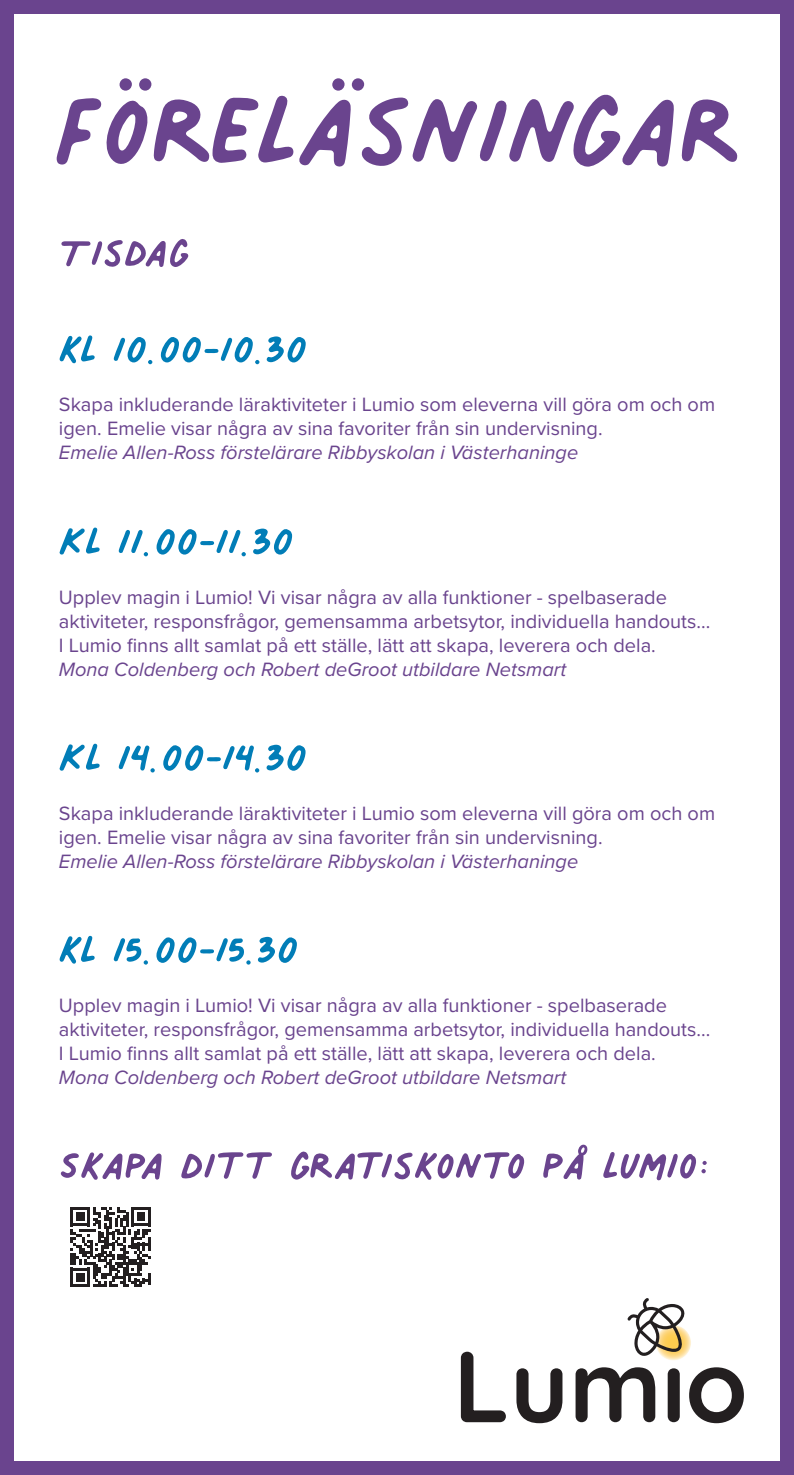
<style>
.page{position:relative;width:794px;height:1475px;background:#fff}
.page>*{position:absolute;margin:0;border:0;box-sizing:border-box;transform-origin:0 0}
.t1{font:205.2px "Palmer Lake Print";color:#6a448e}
.t2{font:80px "Palmer Lake Print";color:#017db7}
.t3{font:80px "Palmer Lake Print";color:#6a448e}
.t4{font:20px/24px "Proxima Nova";color:#6a448e}
.t5{font:italic 20px "Proxima Nova";color:#6a448e}
</style>
<div class="page">
<div style="left:0;top:0;width:794px;height:1474px;background:#6a448e"></div>
<div style="left:14px;top:14px;width:765px;height:1446px;background:#fff"></div>
<svg style="left:71px;top:1207px;width:80px;height:79px"></svg>
<svg style="left:461px;top:1351px;width:45px;height:70px"></svg>
<svg style="left:516px;top:1368px;width:46px;height:54px"></svg>
<svg style="left:575px;top:1367px;width:80px;height:54px"></svg>
<svg style="left:667px;top:1368px;width:13px;height:53px"></svg>
<svg style="left:689px;top:1367px;width:55px;height:55px"></svg>
<img style="left:655px;top:1324px;width:36px;height:36px;border-radius:18px">
<svg style="left:627px;top:1298px;width:58px;height:57px"></svg>
<p class="t1" style="left:55px;top:25px;width:685px">Föreläsningar</p>
<p class="t3" style="left:59px;top:212px;width:131px">Tisdag</p>
<p class="t2" style="left:59px;top:308px;width:250px">kl 10.00-10.30</p>
<p class="t4" style="left:59px;top:392px;width:657px">Skapa inkluderande läraktiviteter i Lumio som eleverna vill göra om och om igen. Emelie visar några av sina favoriter från sin undervisning.</p>
<p class="t5" style="left:59px;top:438px;width:521px">Emelie Allen-Ross förstelärare Ribbyskolan i Västerhaninge</p>
<p class="t2" style="left:59px;top:500px;width:236px">Kl 11.00-11.30</p>
<p class="t4" style="left:59px;top:584px;width:609px">Upplev magin i Lumio! Vi visar några av alla funktioner - spelbaserade</p>
<p class="t4" style="left:59px;top:608px;width:653px">aktiviteter, responsfrågor, gemensamma arbetsytor, individuella handouts...</p>
<p class="t4" style="left:59px;top:632px;width:598px">I Lumio finns allt samlat på ett ställe, lätt att skapa, leverera och dela.</p>
<p class="t5" style="left:59px;top:654px;width:509px">Mona Coldenberg och Robert deGroot utbildare Netsmart</p>
<p class="t2" style="left:59px;top:716px;width:250px">Kl 14.00-14.30</p>
<p class="t4" style="left:59px;top:800px;width:657px">Skapa inkluderande läraktiviteter i Lumio som eleverna vill göra om och om igen. Emelie visar några av sina favoriter från sin undervisning.</p>
<p class="t5" style="left:59px;top:846px;width:521px">Emelie Allen-Ross förstelärare Ribbyskolan i Västerhaninge</p>
<p class="t2" style="left:59px;top:908px;width:241px">kl 15.00-15.30</p>
<p class="t4" style="left:59px;top:992px;width:609px">Upplev magin i Lumio! Vi visar några av alla funktioner - spelbaserade</p>
<p class="t4" style="left:59px;top:1016px;width:653px">aktiviteter, responsfrågor, gemensamma arbetsytor, individuella handouts...</p>
<p class="t4" style="left:59px;top:1040px;width:598px">I Lumio finns allt samlat på ett ställe, lätt att skapa, leverera och dela.</p>
<p class="t5" style="left:59px;top:1062px;width:509px">Mona Coldenberg och Robert deGroot utbildare Netsmart</p>
<p class="t3" style="left:59px;top:1124px;width:656px">Skapa ditt gratiskonto på lumio:</p>
</div>
